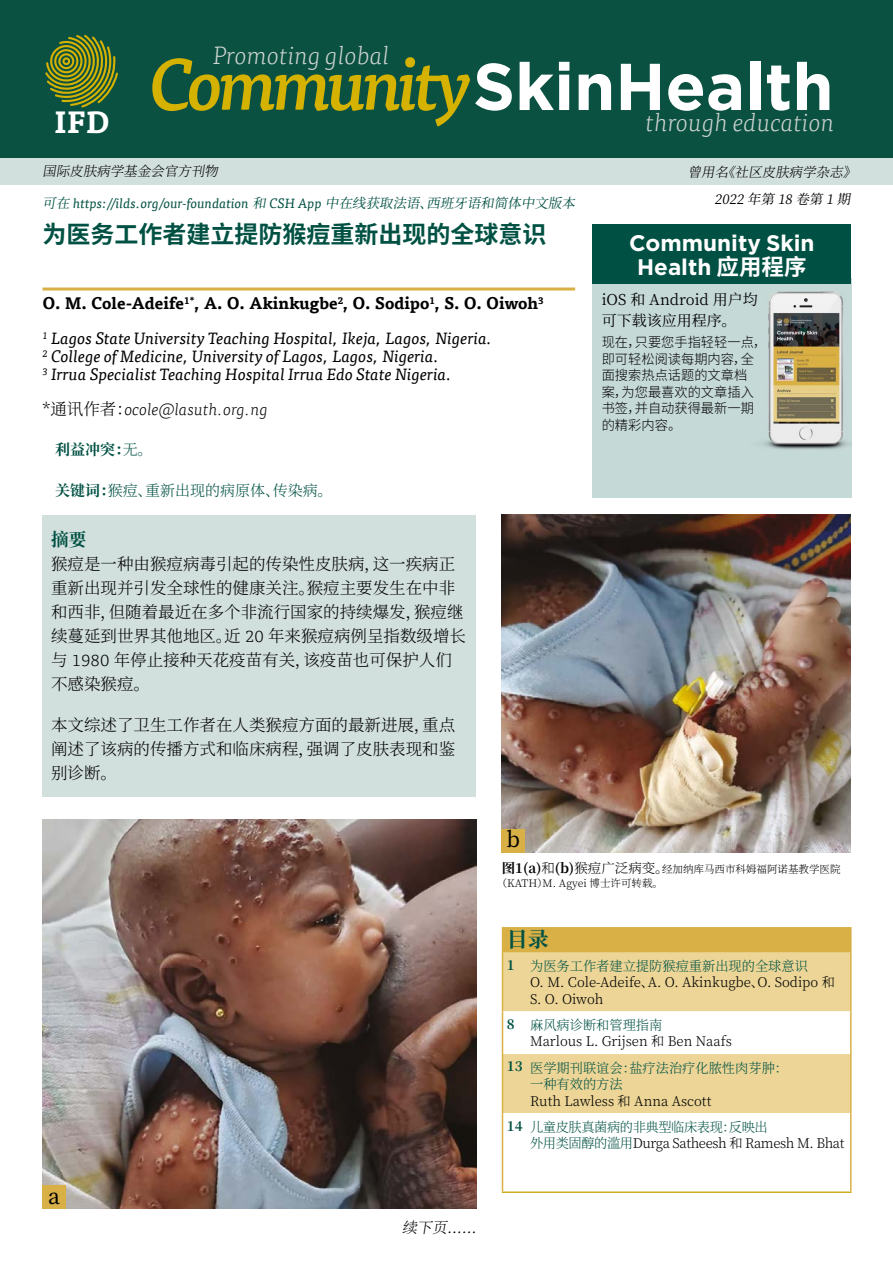
<style>
.page{position:relative;width:893px;height:1263px;background:#fff}
.page>*{position:absolute;margin:0;border:0;box-sizing:border-box;transform-origin:0 0}
.t1{font:700 66px "Gotham";color:#fff}
.t2{font:700 30.3px "Tisa Offc";color:#fff}
.t3{font:italic 300 25.05px "Tisa Offc";color:#cdd3cf}
.Article_Title{font:700 24px "Noto Sans SC";color:#005143}
.Article_Title-2{font:700 22.5px/24px "Gotham";color:#fff;text-align:center}
.t4{font:500 21.45px "Noto Serif SC";color:#000}
.t5{font:700 21px "Noto Serif SC";color:#005143}
.Article_Subheading{font:700 18px "Noto Serif SC";color:#005143}
.t6{font:300 16.5px/24px "Noto Serif SC";color:#000}
.t7{font:italic 16.5px/18px "Tisa Offc";color:#000}
.t8{font:700 16.5px "Tisa Offc";color:#000}
.t9{font:italic 300 16.5px "Tisa Offc";color:#000}
.t10{font:15px/21.6px "Noto Serif SC";color:#000}
.t11{font:300 15px "Noto Serif SC";color:#005143}
.t12{font:700 15px "Noto Serif SC";color:#005143}
.Continue__footer{font:italic 300 15px "Noto Serif SC";color:#000}
.t13{font:300 13.5px/16.5px "Noto Serif SC";color:#000}
.t14{font:300 13.5px/16.5px "Noto Serif SC";color:#005143}
.Article_Body{font:300 13.5px/16.5px "Noto Sans SC";color:#000}
.t15{font:italic 13.5px "Tisa Offc";color:#045244}
.t16{font:300 13.5px/16.5px "Noto Serif SC";letter-spacing:-.03em;color:#005143}
.t17{font:italic 300 13.5px "Noto Serif SC";color:#000}
.t18{font:italic 13.5px "Noto Serif SC";color:#000}
.t19{font:700 13.5px "Noto Serif SC";color:#005143}
.t20{font:300 10.5px/13.5px "Noto Serif SC";color:#000}
.s1{font-family:"Tisa OT";font-weight:500;font-style:italic;font-size:71.4px;color:#d5b100}
.s2{font-family:"Noto Serif SC"}
.s3{font-family:"Noto Serif SC";font-style:normal}
.s4{font-weight:300}
.s5{font-weight:700}
.s6{font-family:"Tisa Offc"}
.s7{font-family:"Noto Sans SC"}
.s8{font-weight:700;font-size:13.5px}
.s9{font-family:"Noto Sans SC";font-size:13.5px}
.s10{font-size:13.5px}
.s11{color:#005143}
.s12{color:#000}
</style>
<div class="page">
<div style="left:0;top:158px;width:893px;height:27px;background:#d1dfdd"></div>
<hr style="left:43px;top:287px;width:532px;height:3px;background:#d8b046">
<div style="left:0;top:0;width:893px;height:158px;background:#0a5142"></div>
<svg style="left:45px;top:35px;width:73px;height:73px"></svg>
<img style="left:593px;top:279px;width:259px;height:218px">
<div style="left:592px;top:224px;width:259px;height:60px;background:#005143"></div>
<div style="left:502px;top:928px;width:349px;height:24px;background:#d8b046"></div>
<div style="left:503px;top:952px;width:347px;height:161px;background:#ecd596"></div>
<svg style="left:503px;top:1011px;width:347px;height:43px"></svg>
<hr style="left:850px;top:928px;width:2px;height:24px;background:#d8b046">
<svg style="left:502px;top:927px;width:24px;height:1px"></svg>
<hr style="left:526px;top:927px;width:326px;height:1px;background:#d8b046">
<hr style="left:502px;top:952px;width:1px;height:59px;background:#d8b046">
<hr style="left:850px;top:952px;width:2px;height:59px;background:#d8b046">
<hr style="left:502px;top:1011px;width:1px;height:43px;background:#d8b046">
<hr style="left:850px;top:1011px;width:2px;height:43px;background:#d8b046">
<hr style="left:502px;top:1054px;width:1px;height:59px;background:#d8b046">
<hr style="left:850px;top:1054px;width:2px;height:59px;background:#d8b046">
<hr style="left:502px;top:1113px;width:1px;height:78px;background:#d8b046">
<hr style="left:850px;top:1113px;width:2px;height:78px;background:#d8b046">
<hr style="left:502px;top:1191px;width:24px;height:2px;background:#d0ae21">
<hr style="left:526px;top:1191px;width:326px;height:2px;background:#d0ae21">
<div style="left:43px;top:514px;width:433px;height:282px;background:#d1dfdd"></div>
<img style="left:43px;top:820px;width:433px;height:389px">
<img style="left:502px;top:514px;width:348px;height:339px">
<div style="left:43px;top:1185px;width:23px;height:24px;background:#d8b046"></div>
<div style="left:502px;top:829px;width:23px;height:24px;background:#d8b046"></div>
<p class="t2" style="left:54px;top:104px;width:57px">IFD</p>
<p class="t3" style="left:213px;top:42px;width:178px">Promoting global</p>
<p class="t1" style="left:149px;top:43px;width:686px"><span class="s1">Community</span>SkinHealth</p>
<p class="t3" style="left:646px;top:109px;width:190px">through education</p>
<p class="t17" style="left:43px;top:163px;width:183px">国际皮肤病学基金会官方刊物</p>
<p class="t17" style="left:688px;top:165px;width:176px">曾用名《社区皮肤病学杂志》</p>
<p class="t15" style="left:43px;top:196px;width:540px"><span class="s2">可在</span>https://ilds.org/our-foundation <span class="s2">和</span>CSH App <span class="s2">中在线获取法语、西班牙语和简体中文版本</span></p>
<p class="t18" style="left:715px;top:192px;width:143px">2022年第 18卷第 1期</p>
<p class="Article_Title" style="left:43px;top:221px;width:505px">为医务工作者建立提防猴痘重新出现的全球意识</p>
<p class="t8" style="left:43px;top:294px;width:503px">O. M. Cole-Adeife<sup>1*</sup>, A. O. Akinkugbe<sup>2</sup>, O. Sodipo<sup>1</sup>, S. O. Oiwoh<sup>3</sup></p>
<p class="t7" style="left:43px;top:330px;width:452px"><sup>1</sup> Lagos State University Teaching Hospital, Ikeja, Lagos, Nigeria.<br><sup>2</sup> College of Medicine, University of Lagos, Lagos, Nigeria.<br><sup>3</sup> Irrua Specialist Teaching Hospital Irrua Edo State Nigeria.</p>
<p class="t9" style="left:43px;top:401px;width:227px"><span class="s3">*通讯作者：</span>ocole@lasuth.org.ng</p>
<p class="t12" style="left:55px;top:441px;width:99px">利益冲突：<span class="s4">无。</span></p>
<p class="t11" style="left:55px;top:482px;width:279px"><span class="s5">关键词：</span>猴痘、重新出现的病原体、传染病。</p>
<p class="Article_Subheading" style="left:51px;top:530px;width:37px">摘要</p>
<p class="t6" style="left:51px;top:553px;width:417px">猴痘是一种由猴痘病毒引起的传染性皮肤病，这一疾病正重新出现并引发全球性的健康关注。猴痘主要发生在中非和西非，但随着最近在多个非流行国家的持续爆发，猴痘继续蔓延到世界其他地区。近 <span class="s6">20</span> 年来猴痘病例呈指数级增长与 <span class="s6">1980</span> 年停止接种天花疫苗有关，该疫苗也可保护人们不感染猴痘。</p>
<p class="t6" style="left:51px;top:714px;width:406px;text-align:justify">本文综述了卫生工作者在人类猴痘方面的最新进展，重点阐述了该病的传播方式和临床病程，强调了皮肤表现和鉴别诊断。</p>
<p class="t4" style="left:506px;top:827px;width:15px">b</p>
<p class="Article_Title-2" style="left:629px;top:230px;width:187px">Community Skin<br>Health <span class="s7">应用程序</span></p>
<p class="t10" style="left:602px;top:289px;width:157px">iOS 和 Android 用户均可下载该应用程序。</p>
<p class="Article_Body" style="left:602px;top:334px;width:166px">现在，只要您手指轻轻一点，即可轻松阅读每期内容，全面搜索热点话题的文章档<br>案，为您最喜欢的文章插入书签，并自动获得最新一期的精彩内容。</p>
<p class="t20" style="left:497px;top:863px;width:345px;text-indent:5px"><span class="s8">图1(a)</span><span class="s9">和</span><span class="s8">(b)</span><span class="s10">猴痘广泛病变。</span>经加纳库马西市科姆福阿诺基教学医院（KATH）M. Agyei 博士许可转载。</p>
<p class="t4" style="left:48px;top:1184px;width:13px">a</p>
<p class="Continue__footer" style="left:402px;top:1218px;width:82px">续下页……</p>
<p class="t5" style="left:507px;top:927px;width:43px">目录</p>
<p class="t19" style="left:507px;top:957px;width:9px">1</p>
<p class="t14" style="left:530px;top:958px;width:279px">为医务工作者建立提防猴痘重新出现的全球意识</p>
<p class="t13" style="left:530px;top:974px;width:306px">O. M. Cole-Adeife、A. O. Akinkugbe、O. Sodipo 和<br>S. O. Oiwoh</p>
<p class="t19" style="left:507px;top:1016px;width:9px">8</p>
<p class="t13" style="left:530px;top:1017px;width:203px"><span class="s11">麻风病诊断和管理指南<br></span>Marlous L. Grijsen 和 Ben Naafs</p>
<p class="t19" style="left:507px;top:1059px;width:17px">13</p>
<p class="t14" style="left:530px;top:1059px;width:259px">医学期刊联谊会：盐疗法治疗化脓性肉芽肿：一种有效的方法<br><span class="s12">Ruth Lawless 和 Anna Ascott</span></p>
<p class="t19" style="left:507px;top:1118px;width:17px">14</p>
<p class="t16" style="left:530px;top:1119px;width:316px">儿童皮肤真菌病的非典型临床表现：反映出<br>外用类固醇的滥用<span class="s12">Durga Satheesh 和 Ramesh M. Bhat</span></p>
</div>
